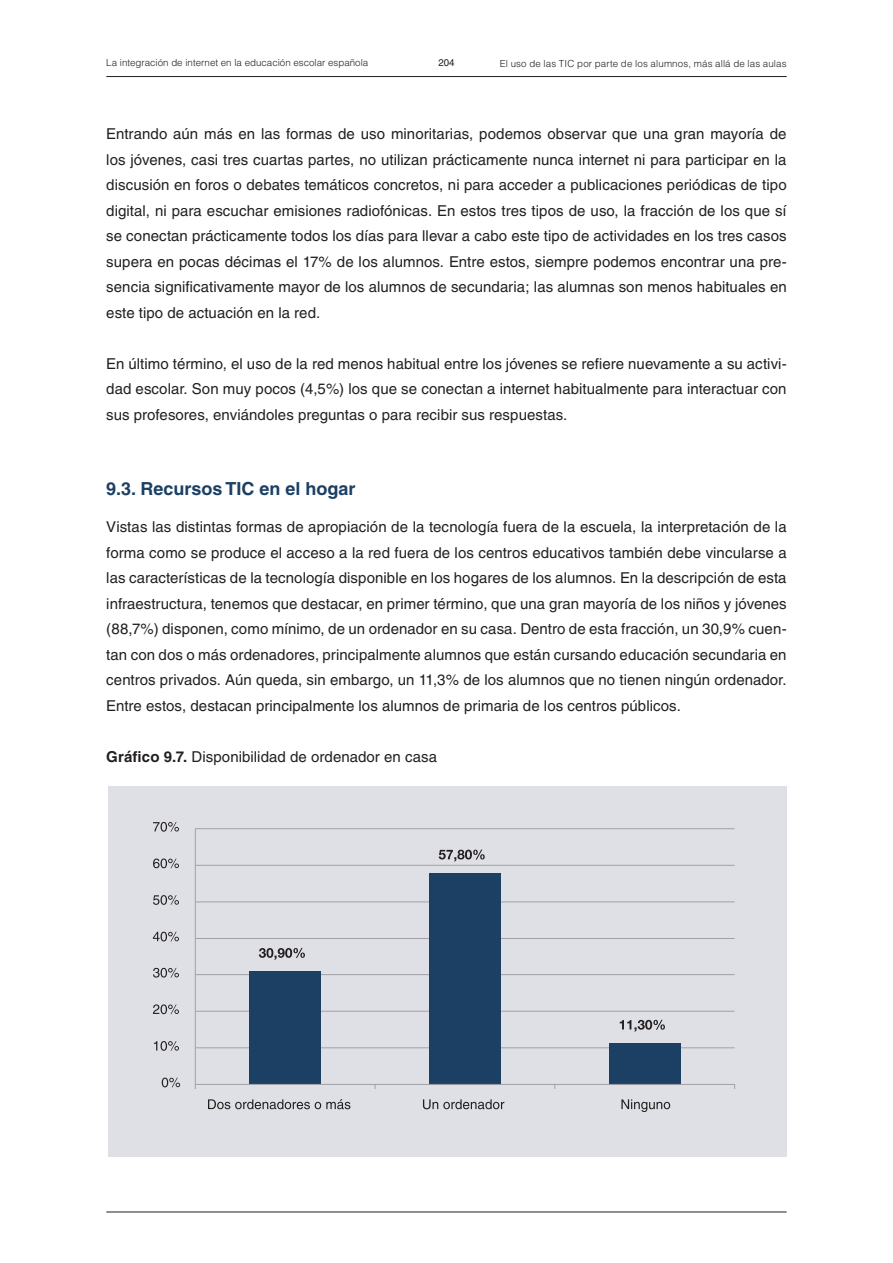
<style>
.page{position:relative;width:893px;height:1263px;background:#fff}
.page>*{position:absolute;margin:0;border:0;box-sizing:border-box;transform-origin:0 0}
.Subtitol{font:700 18px "Helvetica";color:#1b4064}
.Pa_de_text{font:15px/25.5px "Helvetica";letter-spacing:.005em;color:#231f20;text-align:justify}
.t1{font:300 9.75px "Helvetica";color:#231f20}
.t2{font:9.75px "Helvetica";color:#231f20}
.s1{font-weight:700}
</style>
<div class="page">
<hr style="left:106px;top:76px;width:681px;height:1px;background:#231f20">
<hr style="left:106px;top:1211px;width:681px;height:1px;background:#231f20">
<div style="left:108px;top:786px;width:679px;height:371px;background:#dfe0e6"></div>
<hr style="left:195px;top:1047px;width:540px;height:1px;background:#a1a1a5">
<hr style="left:195px;top:1011px;width:540px;height:1px;background:#a1a1a5">
<hr style="left:195px;top:974px;width:540px;height:1px;background:#a1a1a5">
<hr style="left:195px;top:938px;width:540px;height:1px;background:#a1a1a5">
<hr style="left:195px;top:901px;width:540px;height:1px;background:#a1a1a5">
<hr style="left:195px;top:865px;width:540px;height:1px;background:#a1a1a5">
<hr style="left:195px;top:828px;width:540px;height:1px;background:#a1a1a5">
<div style="left:249px;top:971px;width:72px;height:113px;background:#1b4064"></div>
<div style="left:429px;top:873px;width:72px;height:211px;background:#1b4064"></div>
<div style="left:609px;top:1043px;width:71px;height:41px;background:#1b4064"></div>
<hr style="left:195px;top:829px;width:1px;height:255px;background:#a1a1a5">
<hr style="left:195px;top:1084px;width:540px;height:1px;background:#a1a1a5">
<svg style="left:259px;top:948px;width:46px;height:12px"></svg>
<svg style="left:439px;top:849px;width:46px;height:12px"></svg>
<svg style="left:620px;top:1020px;width:45px;height:12px"></svg>
<svg style="left:162px;top:1077px;width:18px;height:10px"></svg>
<svg style="left:154px;top:1041px;width:25px;height:10px"></svg>
<svg style="left:153px;top:1004px;width:26px;height:10px"></svg>
<svg style="left:153px;top:968px;width:26px;height:9px"></svg>
<svg style="left:153px;top:932px;width:26px;height:9px"></svg>
<svg style="left:153px;top:895px;width:26px;height:10px"></svg>
<svg style="left:153px;top:858px;width:26px;height:10px"></svg>
<svg style="left:153px;top:822px;width:26px;height:10px"></svg>
<svg style="left:208px;top:1099px;width:142px;height:10px"></svg>
<svg style="left:423px;top:1099px;width:81px;height:10px"></svg>
<svg style="left:621px;top:1099px;width:49px;height:13px"></svg>
<p class="t1" style="left:106px;top:57px;width:263px">La integración de internet en la educación escolar española</p>
<p class="t2" style="left:438px;top:57px;width:18px">204</p>
<p class="t1" style="left:500px;top:57px;width:288px">El uso de las TIC por parte de los alumnos, más allá de las aulas</p>
<p class="Pa_de_text" style="left:106px;top:121px;width:682px">Entrando aún más en las formas de uso minoritarias, podemos observar que una gran mayoría de los jóvenes, casi tres cuartas partes, no utilizan prácticamente nunca internet ni para participar en la discusión en foros o debates temáticos concretos, ni para acceder a publicaciones periódicas de tipo digital, ni para escuchar emisiones radiofónicas. En estos tres tipos de uso, la fracción de los que sí se conectan prácticamente todos los días para llevar a cabo este tipo de actividades en los tres casos supera en pocas décimas el 17% de los alumnos. Entre estos, siempre podemos encontrar una pre&shy;sencia significativamente mayor de los alumnos de secundaria; las alumnas son menos habituales en este tipo de actuación en la red.</p>
<p class="Pa_de_text" style="left:106px;top:351px;width:682px">En último término, el uso de la red menos habitual entre los jóvenes se refiere nuevamente a su activi&shy;dad escolar. Son muy pocos (4,5%) los que se conectan a internet habitualmente para interactuar con sus profesores, enviándoles preguntas o para recibir sus respuestas.</p>
<p class="Subtitol" style="left:106px;top:477px;width:251px">9.3. Recursos TIC en el hogar</p>
<p class="Pa_de_text" style="left:106px;top:514px;width:682px">Vistas las distintas formas de apropiación de la tecnología fuera de la escuela, la interpretación de la forma como se produce el acceso a la red fuera de los centros educativos también debe vincularse a las características de la tecnología disponible en los hogares de los alumnos. En la descripción de esta infraestructura, tenemos que destacar, en primer término, que una gran mayoría de los niños y jóvenes (88,7%) disponen, como mínimo, de un ordenador en su casa. Dentro de esta fracción, un 30,9% cuen&shy;tan con dos o más ordenadores, principalmente alumnos que están cursando educación secundaria en centros privados. Aún queda, sin embargo, un 11,3% de los alumnos que no tienen ningún ordenador.<br>Entre estos, destacan principalmente los alumnos de primaria de los centros públicos.</p>
<p class="Pa_de_text" style="left:106px;top:744px;width:332px"><span class="s1">Gráfico 9.7.</span> Disponibilidad de ordenador en casa</p>
</div>
